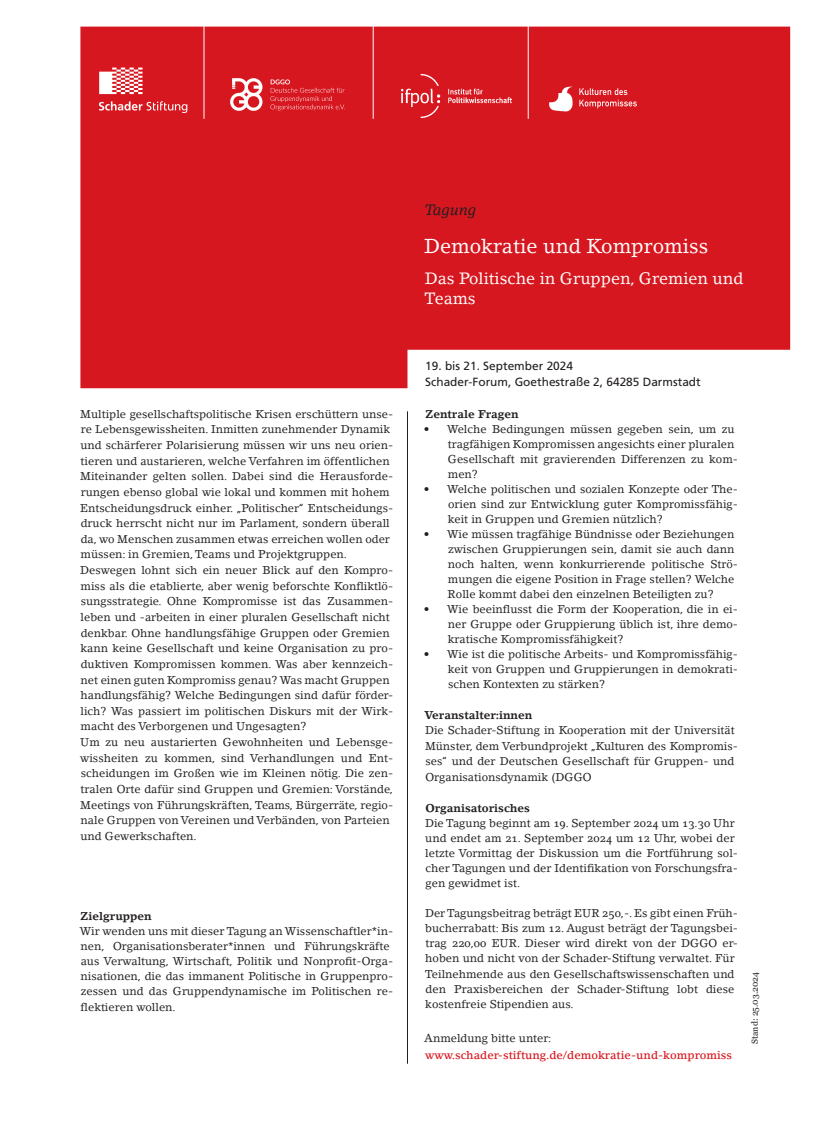
<style>
.page{position:relative;width:815px;height:1124px;background:#fff}
.page>*{position:absolute;margin:0;border:0;box-sizing:border-box;transform-origin:0 0}
.T1_Tagung-Headline_16_pt{font:20px "Lino Letter Std";color:#fff}
.T1_Tagung_Subline{font:16.25px/20px "Lino Letter Std";color:#fff}
.T1_Tagung{font:italic 15px "Lino Letter Std";color:#231f20}
.T1_Tagung_Datum_Adresse{font:11.88px "Frutiger LT Std";color:#231f20}
.T1_Tagung_Fließtext{font:11.25px/15.6px "Lino Letter Std";color:#231f20}
.T1_Tagung_Fließtext-2{font:700 11.25px "Lino Letter Std";color:#231f20}
.T1_Tagung_Fließtext-3{font:500 11.25px "Lino Letter Std";color:#d7171f}
.t1{font:8.75px "Georgia";color:#231f20}
</style>
<div class="page">
<div style="left:80px;top:27px;width:710px;height:361px;background:#d7171f"></div>
<svg style="left:99px;top:68px;width:43px;height:26px"></svg>
<svg style="left:99px;top:101px;width:88px;height:12px"></svg>
<hr style="left:204px;top:25px;width:1px;height:94px;background:#fff">
<hr style="left:373px;top:25px;width:1px;height:94px;background:#fff">
<img style="left:223px;top:70px;width:134px;height:49px">
<img style="left:529px;top:78px;width:115px;height:40px">
<img style="left:402px;top:75px;width:109px;height:43px">
<hr style="left:528px;top:25px;width:1px;height:94px;background:#fff">
<hr style="left:407px;top:411px;width:1px;height:652px;background:#231f20">
<p class="T1_Tagung_Fließtext" style="left:80px;top:406px;width:315px">Multiple gesellschaftspolitische Krisen erschüttern unse&shy;re Lebensgewissheiten. Inmitten zunehmender Dynamik und schärferer Polarisierung müssen wir uns neu orien&shy;tieren und austarieren, welche Verfahren im öffentlichen Miteinander gelten sollen. Dabei sind die Herausforde&shy;rungen ebenso global wie lokal und kommen mit hohem Entscheidungsdruck einher. „Politischer“ Entscheidungs&shy;druck herrscht nicht nur im Parlament, sondern überall da, wo Menschen zusammen etwas erreichen wollen oder müssen: in Gremien, Teams und Projektgruppen.</p>
<p class="T1_Tagung_Fließtext" style="left:80px;top:562px;width:315px">Deswegen lohnt sich ein neuer Blick auf den Kompro&shy;miss als die etablierte, aber wenig beforschte Konfliktlö&shy;sungsstrategie. Ohne Kompromisse ist das Zusammen&shy;leben und -arbeiten in einer pluralen Gesellschaft nicht denkbar. Ohne handlungsfähige Gruppen oder Gremien kann keine Gesellschaft und keine Organisation zu pro&shy;duktiven Kompromissen kommen. Was aber kennzeich&shy;net einen guten Kompromiss genau? Was macht Gruppen handlungsfähig? Welche Bedingungen sind dafür förder&shy;lich? Was passiert im politischen Diskurs mit der Wirk&shy;macht des Verborgenen und Ungesagten?</p>
<p class="T1_Tagung_Fließtext" style="left:80px;top:734px;width:315px">Um zu neu austarierten Gewohnheiten und Lebensge&shy;wissheiten zu kommen, sind Verhandlungen und Ent&shy;scheidungen im Großen wie im Kleinen nötig. Die zen&shy;tralen Orte dafür sind Gruppen und Gremien: Vorstände, Meetings von Führungskräften, Teams, Bürgerräte, regio&shy;nale Gruppen von Vereinen und Verbänden, von Parteien und Gewerkschaften.</p>
<p class="T1_Tagung_Fließtext-2" style="left:80px;top:909px;width:73px">Zielgruppen</p>
<p class="T1_Tagung_Fließtext" style="left:79px;top:923px;width:315px;line-height:15px">Wir wenden uns mit dieser Tagung an Wissenschaftler*in&shy;nen, Organisationsberater*innen und Führungskräfte aus Verwaltung, Wirtschaft, Politik und Nonprofit-Orga&shy;nisationen, die das immanent Politische in Gruppenpro&shy;zessen und das Gruppendynamische im Politischen re-</p>
<p class="T1_Tagung_Fließtext" style="left:81px;top:999px;width:97px">flektieren wollen.</p>
<p class="T1_Tagung" style="left:425px;top:201px;width:53px">Tagung</p>
<p class="T1_Tagung-Headline_16_pt" style="left:424px;top:234px;width:286px">Demokratie und Kompromiss</p>
<p class="T1_Tagung_Subline" style="left:424px;top:268px;width:320px">Das Politische in Gruppen, Gremien und<br>Teams</p>
<p class="T1_Tagung_Datum_Adresse" style="left:425px;top:359px;width:149px">19. bis 21. September 2024</p>
<p class="T1_Tagung_Datum_Adresse" style="left:425px;top:375px;width:277px">Schader-Forum, Goethestraße 2, 64285 Darmstadt</p>
<p class="T1_Tagung_Fließtext-2" style="left:425px;top:407px;width:95px">Zentrale Fragen</p>
<p class="T1_Tagung_Fließtext" style="left:448px;top:421px;width:292px;line-height:15px;text-indent:-24px">• Welche Bedingungen müssen gegeben sein, um zu tragfähigen Kompromissen angesichts einer pluralen Gesellschaft mit gravierenden Differenzen zu kom&shy;men?</p>
<p class="T1_Tagung_Fließtext" style="left:448px;top:481px;width:292px;line-height:15px;text-align:justify;text-indent:-24px">• Welche politischen und sozialen Konzepte oder The&shy;orien sind zur Entwicklung guter Kompromissfähig&shy;keit in Gruppen und Gremien nützlich?</p>
<p class="T1_Tagung_Fließtext" style="left:448px;top:526px;width:292px;line-height:15px;text-indent:-24px">• Wie müssen tragfähige Bündnisse oder Beziehungen zwischen Gruppierungen sein, damit sie auch dann noch halten, wenn konkurrierende politische Strö&shy;mungen die eigene Position in Frage stellen? Welche Rolle kommt dabei den einzelnen Beteiligten zu?</p>
<p class="T1_Tagung_Fließtext" style="left:448px;top:601px;width:292px;line-height:15px;text-align:justify;text-indent:-24px">• Wie beeinflusst die Form der Kooperation, die in ei&shy;ner Gruppe oder Gruppierung üblich ist, ihre demo&shy;kratische Kompromissfähigkeit?</p>
<p class="T1_Tagung_Fließtext" style="left:448px;top:646px;width:292px;line-height:15px;text-align:justify;text-indent:-24px">• Wie ist die politische Arbeits- und Kompromissfähig&shy;keit von Gruppen und Gruppierungen in demokrati&shy;schen Kontexten zu stärken?</p>
<p class="T1_Tagung_Fließtext-2" style="left:424px;top:707px;width:109px">Veranstalter:innen</p>
<p class="T1_Tagung_Fließtext" style="left:425px;top:722px;width:315px">Die Schader-Stiftung in Kooperation mit der Universität Münster, dem Verbundprojekt „Kulturen des Kompromis&shy;ses“ und der Deutschen Gesellschaft für Gruppen- und Organisationsdynamik (DGGO</p>
<p class="T1_Tagung_Fließtext-2" style="left:425px;top:801px;width:106px">Organisatorisches</p>
<p class="T1_Tagung_Fließtext" style="left:425px;top:815px;width:315px;line-height:15px">Die Tagung beginnt am 19. September 2024 um 13.30 Uhr und endet am 21. September 2024 um 12 Uhr, wobei der letzte Vormittag der Diskussion um die Fortführung sol&shy;cher Tagungen und der Identifikation von Forschungsfra&shy;gen gewidmet ist.</p>
<p class="T1_Tagung_Fließtext" style="left:425px;top:905px;width:315px;line-height:15.1px">Der Tagungsbeitrag beträgt EUR 250,-. Es gibt einen Früh&shy;bucherrabatt: Bis zum 12. August beträgt der Tagungsbei&shy;trag 220,00 EUR. Dieser wird direkt von der DGGO er&shy;hoben und nicht von der Schader-Stiftung verwaltet. Für Teilnehmende aus den Gesellschaftswissenschaften und den Praxisbereichen der Schader-Stiftung lobt diese kostenfreie Stipendien aus.</p>
<p class="T1_Tagung_Fließtext" style="left:424px;top:1030px;width:129px">Anmeldung bitte unter:</p>
<p class="T1_Tagung_Fließtext-3" style="left:425px;top:1047px;width:309px">www.schader-stiftung.de/demokratie-und-kompromiss</p>
<p class="t1" style="left:749px;top:1043px;width:73px;rotate:-90deg">Stand: 25.03.2024</p>
</div>
